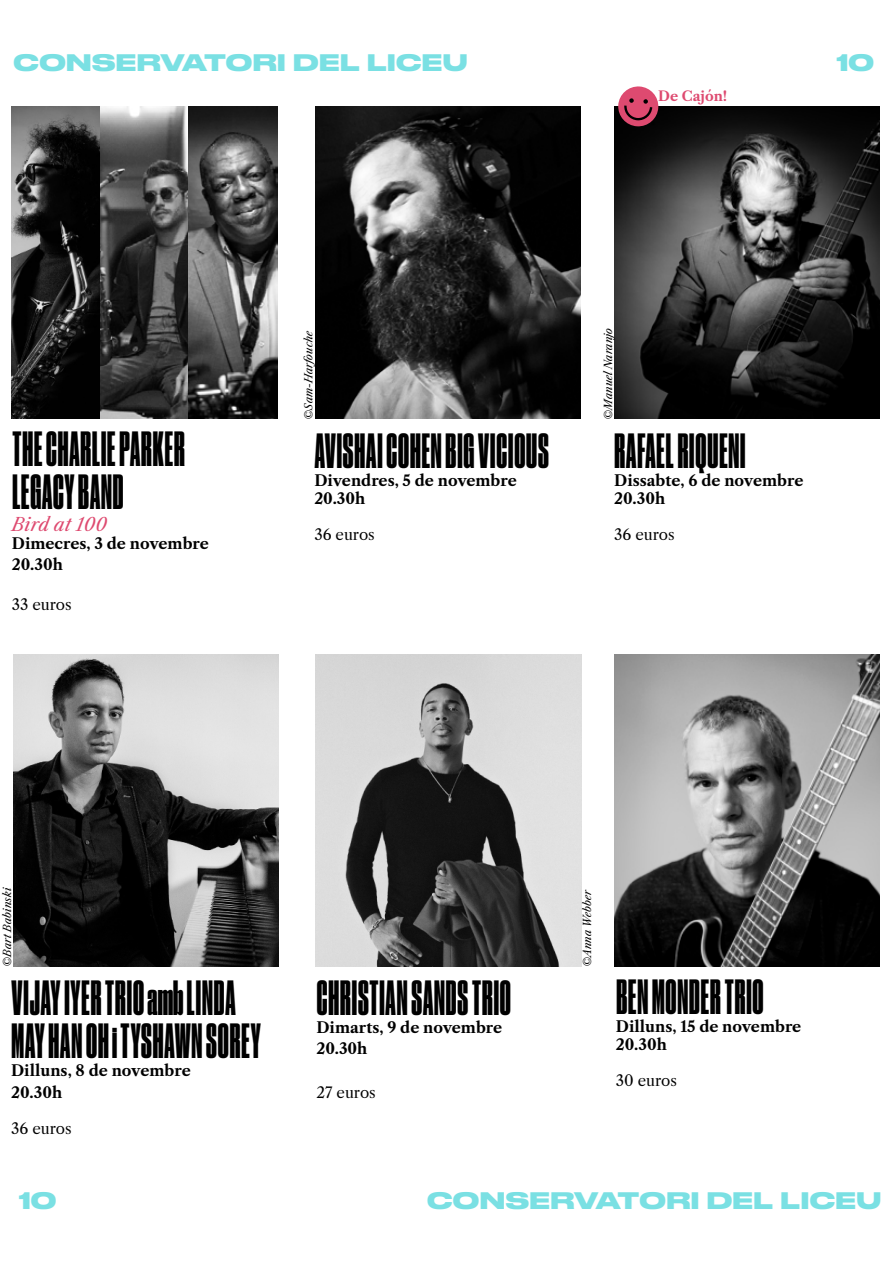
<style>
.page{position:relative;width:893px;height:1263px;background:#fff}
.page>*{position:absolute;margin:0;border:0;box-sizing:border-box;transform-origin:0 0}
.t1{font:46.5px/43.5px "Druk X Condensed Super";letter-spacing:.02em;color:#000}
.t2{font:700 22.5px "Druk Wide";letter-spacing:.02em;color:#7ae0e3}
.t3{font:italic 18px "Libre Caslon Text";letter-spacing:-.005em;color:#de4a70}
.t4{font:700 15px/21.6px "Libre Caslon Text";color:#000}
.t5{font:15px "Libre Caslon Text";color:#000}
.t6{font:700 13.5px "Libre Caslon Text";color:#de4a70}
.t7{font:italic 10.5px "Libre Caslon Text";color:#000}
</style>
<div class="page">
<img style="left:316px;top:655px;width:265px;height:312px">
<img style="left:13px;top:655px;width:265px;height:312px">
<img style="left:315px;top:106px;width:265px;height:312px">
<img style="left:614px;top:106px;width:265px;height:312px">
<img style="left:615px;top:655px;width:264px;height:312px">
<img style="left:12px;top:106px;width:265px;height:312px">
<svg style="left:618px;top:86px;width:41px;height:41px;background:#b5516b"></svg>
<h2 class="t2" style="left:14px;top:44px;width:456px">CONSERVATORI DEL LICEU</h2>
<p class="t6" style="left:658px;top:88px;width:71px">De Cajón!</p>
<h2 class="t2" style="left:836px;top:44px;width:39px">10</h2>
<h1 class="t1" style="left:12px;top:427px;width:174px">THE CHARLIE PARKER<br>LEGACY BAND</h1>
<p class="t3" style="left:12px;top:513px;width:97px">Bird at 100</p>
<p class="t4" style="left:12px;top:533px;width:198px">Dimecres, 3 de novembre<br>20.30h</p>
<p class="t5" style="left:12px;top:595px;width:61px">33 euros</p>
<p class="t7" style="left:302px;top:420px;width:91px;rotate:-90deg">©Sam-Harfouche</p>
<p class="t7" style="left:602px;top:420px;width:94px;rotate:-90deg">©Manuel Naranjo</p>
<h1 class="t1" style="left:315px;top:429px;width:235px">AVISHAI COHEN BIG VICIOUS</h1>
<p class="t4" style="left:314px;top:471px;width:204px;line-height:18px">Divendres, 5 de novembre<br>20.30h</p>
<p class="t5" style="left:314px;top:525px;width:62px">36 euros</p>
<h1 class="t1" style="left:615px;top:429px;width:132px">RAFAEL RIQUENI</h1>
<p class="t4" style="left:614px;top:471px;width:191px;line-height:18px">Dissabte, 6 de novembre<br>20.30h</p>
<p class="t5" style="left:614px;top:525px;width:62px">36 euros</p>
<p class="t7" style="left:1px;top:967px;width:81px;rotate:-90deg">©Bart Babinski</p>
<p class="t7" style="left:581px;top:967px;width:79px;rotate:-90deg">©Anna Webber</p>
<h1 class="t1" style="left:12px;top:976px;width:251px">VIJAY IYER TRIO amb LINDA<br>MAY HAN OH i TYSHAWN SOREY</h1>
<p class="t4" style="left:11px;top:1060px;width:181px">Dilluns, 8 de novembre<br>20.30h</p>
<p class="t5" style="left:11px;top:1119px;width:62px">36 euros</p>
<h1 class="t1" style="left:317px;top:976px;width:195px">CHRISTIAN SANDS TRIO</h1>
<p class="t4" style="left:316px;top:1017px;width:187px">Dimarts, 9 de novembre<br>20.30h</p>
<p class="t5" style="left:316px;top:1083px;width:61px">27 euros</p>
<h1 class="t1" style="left:616px;top:975px;width:149px">BEN MONDER TRIO</h1>
<p class="t4" style="left:616px;top:1018px;width:187px;line-height:18px">Dilluns, 15 de novembre<br>20.30h</p>
<p class="t5" style="left:616px;top:1071px;width:63px">30 euros</p>
<h2 class="t2" style="left:19px;top:1182px;width:39px">10</h2>
<h2 class="t2" style="left:427px;top:1182px;width:456px">CONSERVATORI DEL LICEU</h2>
</div>
